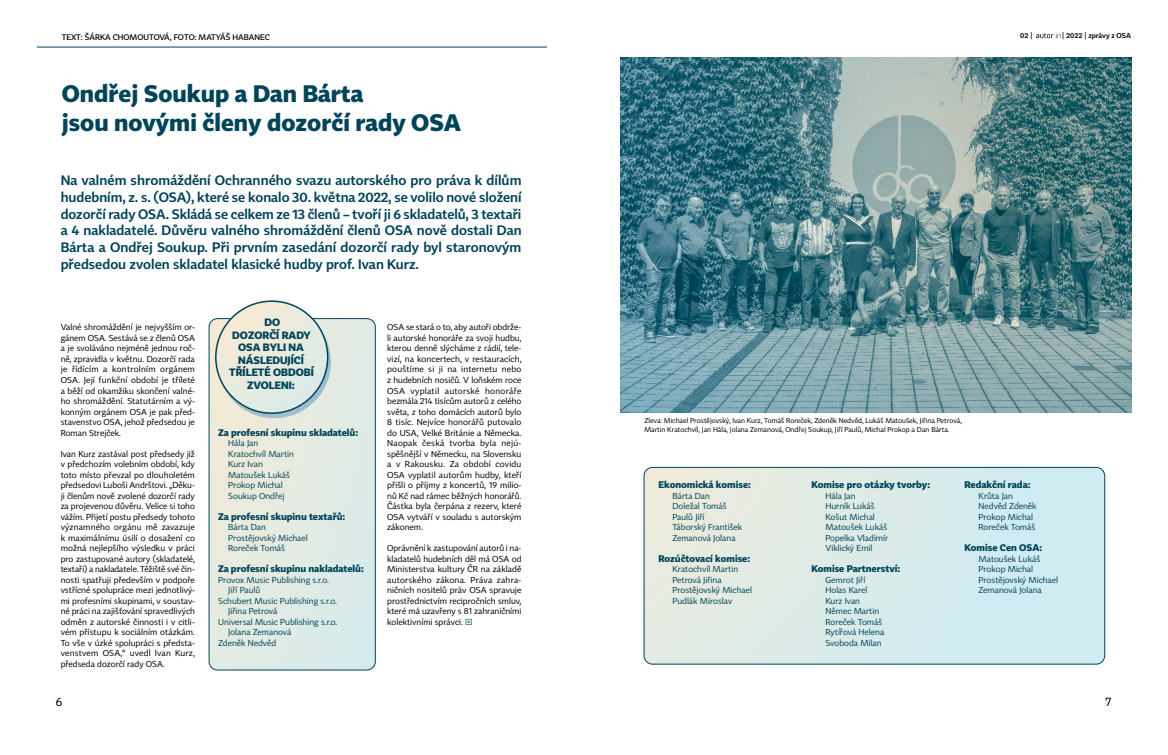
<style>
.page{position:relative;width:1168px;height:755px;background:#fff}
.page>*{position:absolute;margin:0;border:0;box-sizing:border-box;transform-origin:0 0}
.t1{font:700 23.5px/28.6px "Tabac Sans";color:#004459}
.t2{font:600 13.5px/16.6px "Tabac Sans";color:#004459;text-align:justify}
.t3{font:12px "Tabac Sans";color:#000}
.t4{font:700 10.5px/12.5px "Tabac Sans";color:#004459;text-align:center}
.t5{font:700 9.5px "Tabac Sans";color:#004459}
.t6{font:8.5px/10.5px "Tabac Sans";color:#000;text-align:justify}
.t7{font:8.5px/10.5px "Tabac Sans";color:#004459}
.t8{font:500 8px "Tabac Sans";color:#000}
.t9{font:7px/9px "Tabac Sans";color:#000}
.t10{font:600 7px "Tabac Sans";color:#000}
.s1{color:#004459}
</style>
<div class="page">
<svg style="left:644px;top:468px;width:461px;height:195px;background:#daeae9"></svg>
<div style="left:643px;top:466px;width:462px;height:198px;border:1px solid #004459;border-radius:9px"></div>
<svg style="left:209px;top:318px;width:166px;height:351px;background:#e2eae2"></svg>
<div style="left:209px;top:318px;width:167px;height:352px;border:1px solid #004459;border-radius:9px"></div>
<hr style="left:37px;top:46px;width:510px;height:1px;background:#004459">
<img style="left:621px;top:57px;width:510px;height:355px">
<svg style="left:218px;top:305px;width:113px;height:113px"></svg>
<svg style="left:216px;top:301px;width:112px;height:112px;background:#e3e7db"></svg>
<div style="left:215px;top:300px;width:113px;height:113px;border:2px solid #004459;border-radius:50%"></div>
<svg style="left:1036px;top:33px;width:24px;height:5px"></svg>
<p class="t8" style="left:62px;top:32px;width:209px">TEXT: ŠÁRKA CHOMOUTOVÁ, FOTO: MATYÁŠ HABANEC</p>
<h1 class="t1" style="left:62px;top:79px;width:401px">Ondřej Soukup a Dan Bárta<br>jsou novými členy dozorčí rady OSA</h1>
<p class="t2" style="left:61px;top:172px;width:462px">Na valném shromáždění Ochranného svazu autorského pro práva k dílům hudebním, z. s. (OSA), které se konalo 30. května 2022, se volilo nové složení dozorčí rady OSA. Skládá se celkem ze 13 členů – tvoří ji 6 skladatelů, 3 textaři a 4 nakladatelé. Důvěru valného shromáždění členů OSA nově dostali Dan Bárta a Ondřej Soukup. Při prvním zasedání dozorčí rady byl staronovým předsedou zvolen skladatel klasické hudby prof. Ivan Kurz.</p>
<p class="t6" style="left:61px;top:322px;width:136px">Valné shromáždění je nejvyšším or&shy;gánem OSA. Sestává se z členů OSA a je svoláváno nejméně jednou roč&shy;ně, zpravidla v květnu. Dozorčí rada je řídícím a kontrolním orgánem OSA. Její funkční období je tříleté a běží od okamžiku skončení valné&shy;ho shromáždění. Statutárním a vý&shy;konným orgánem OSA je pak před&shy;stavenstvo OSA, jehož předsedou je Roman Strejček.</p>
<p class="t6" style="left:61px;top:448px;width:136px">Ivan Kurz zastával post předsedy již v předchozím volebním období, kdy toto místo převzal po dlouholetém předsedovi Luboši Andrštovi. „Děku&shy;ji členům nově zvolené dozorčí rady za projevenou důvěru. Velice si toho vážím. Přijetí postu předsedy tohoto významného orgánu mě zavazuje k maximálnímu úsilí o dosažení co možná nejlepšího výsledku v práci pro zastupované autory (skladatelé, textaři) a nakladatele. Těžiště své čin&shy;nosti spatřuji především v podpoře vstřícné spolupráce mezi jednotlivý&shy;mi profesními skupinami, v soustav&shy;né práci na zajišťování spravedlivých odměn z autorské činnosti i v citli&shy;vém přístupu k sociálním otázkám.<br>To vše v úzké spolupráci s předsta&shy;venstvem OSA,“ uvedl Ivan Kurz, předseda dozorčí rady OSA.</p>
<p class="t4" style="left:229px;top:316px;width:86px">DO<br>DOZORČÍ RADY<br>OSA BYLI NA<br>NÁSLEDUJÍCÍ<br>TŘÍLETÉ OBDOBÍ<br>ZVOLENI:</p>
<p class="t5" style="left:218px;top:426px;width:141px">Za profesní skupinu skladatelů:</p>
<p class="t7" style="left:228px;top:437px;width:67px">Hála Jan<br>Kratochvíl Martin<br>Kurz Ivan<br>Matoušek Lukáš<br>Prokop Michal<br>Soukup Ondřej</p>
<p class="t5" style="left:218px;top:510px;width:129px">Za profesní skupinu textařů:</p>
<p class="t7" style="left:228px;top:521px;width:81px">Bárta Dan<br>Prostějovský Michael<br>Roreček Tomáš</p>
<p class="t5" style="left:218px;top:562px;width:147px">Za profesní skupinu nakladatelů:</p>
<p class="t7" style="left:218px;top:574px;width:112px">Provox Music Publishing s.r.o.</p>
<p class="t7" style="left:228px;top:584px;width:34px">Jiří Paulů</p>
<p class="t7" style="left:218px;top:595px;width:120px">Schubert Music Publishing s.r.o.</p>
<p class="t7" style="left:228px;top:605px;width:51px">Jiřina Petrová</p>
<p class="t7" style="left:218px;top:616px;width:121px">Universal Music Publishing s.r.o.</p>
<p class="t7" style="left:228px;top:626px;width:65px">Jolana Zemanová</p>
<p class="t7" style="left:218px;top:637px;width:60px">Zdeněk Nedvěd</p>
<p class="t6" style="left:387px;top:322px;width:136px">OSA se stará o to, aby autoři obdrže&shy;li autorské honoráře za svoji hudbu, kterou denně slýcháme z rádií, tele&shy;vizí, na koncertech, v restauracích, pouštíme si ji na internetu nebo z hudebních nosičů. V loňském roce OSA vyplatil autorské honoráře bezmála 214 tisícům autorů z celého světa, z toho domácích autorů bylo 8 tisíc. Nejvíce honorářů putovalo do USA, Velké Británie a Německa.<br>Naopak česká tvorba byla nejú&shy;spěšnější v Německu, na Slovensku a v Rakousku. Za období covidu OSA vyplatil autorům hudby, kteří přišli o příjmy z koncertů, 19 milio&shy;nů Kč nad rámec běžných honorářů.<br>Částka byla čerpána z rezerv, které OSA vytváří v souladu s autorským zákonem.</p>
<p class="t6" style="left:387px;top:542px;width:136px">Oprávnění k zastupování autorů i na&shy;kladatelů hudebních děl má OSA od Ministerstva kultury ČR na základě autorského zákona. Práva zahra&shy;ničních nositelů práv OSA spravuje prostřednictvím recipročních smluv, které má uzavřeny s 81 zahraničními kolektivními správci. <span class="s1">×</span></p>
<p class="t10" style="left:1020px;top:31px;width:14px">02 |</p>
<p class="t10" style="left:1062px;top:31px;width:70px">| 2022 | zprávy z OSA</p>
<p class="t9" style="left:644px;top:416px;width:319px">Zleva: Michael Prostějovský, Ivan Kurz, Tomáš Roreček, Zdeněk Nedvěd, Lukáš Matoušek, Jiřina Petrová,<br>Martin Kratochvíl, Jan Hála, Jolana Zemanová, Ondřej Soukup, Jiří Paulů, Michal Prokop a Dan Bárta.</p>
<p class="t5" style="left:658px;top:478px;width:94px">Ekonomická komise:</p>
<p class="t7" style="left:672px;top:490px;width:71px">Bárta Dan<br>Doležal Tomáš<br>Paulů Jiří<br>Táborský František<br>Zemanová Jolana</p>
<p class="t5" style="left:658px;top:552px;width:93px">Rozúčtovací komise:</p>
<p class="t7" style="left:672px;top:563px;width:81px">Kratochvíl Martin<br>Petrová Jiřina<br>Prostějovský Michael<br>Pudlák Miroslav</p>
<p class="t5" style="left:811px;top:478px;width:120px">Komise pro otázky tvorby:</p>
<p class="t7" style="left:825px;top:490px;width:64px">Hála Jan<br>Hurník Lukáš<br>Košut Michal<br>Matoušek Lukáš<br>Popelka Vladimír<br>Viklický Emil</p>
<p class="t5" style="left:811px;top:562px;width:90px">Komise Partnerství:</p>
<p class="t7" style="left:825px;top:574px;width:60px">Gemrot Jiří<br>Holas Karel<br>Kurz Ivan<br>Němec Martin<br>Roreček Tomáš<br>Rytířová Helena<br>Svoboda Milan</p>
<p class="t5" style="left:964px;top:478px;width:68px">Redakční rada:</p>
<p class="t7" style="left:978px;top:490px;width:60px">Krůta Jan<br>Nedvěd Zdeněk<br>Prokop Michal<br>Roreček Tomáš</p>
<p class="t5" style="left:964px;top:541px;width:79px">Komise Cen OSA:</p>
<p class="t7" style="left:978px;top:553px;width:81px">Matoušek Lukáš<br>Prokop Michal<br>Prostějovský Michael<br>Zemanová Jolana</p>
<h3 class="t3" style="left:56px;top:693px;width:8px">6</h3>
<h3 class="t3" style="left:1106px;top:693px;width:7px">7</h3>
</div>
